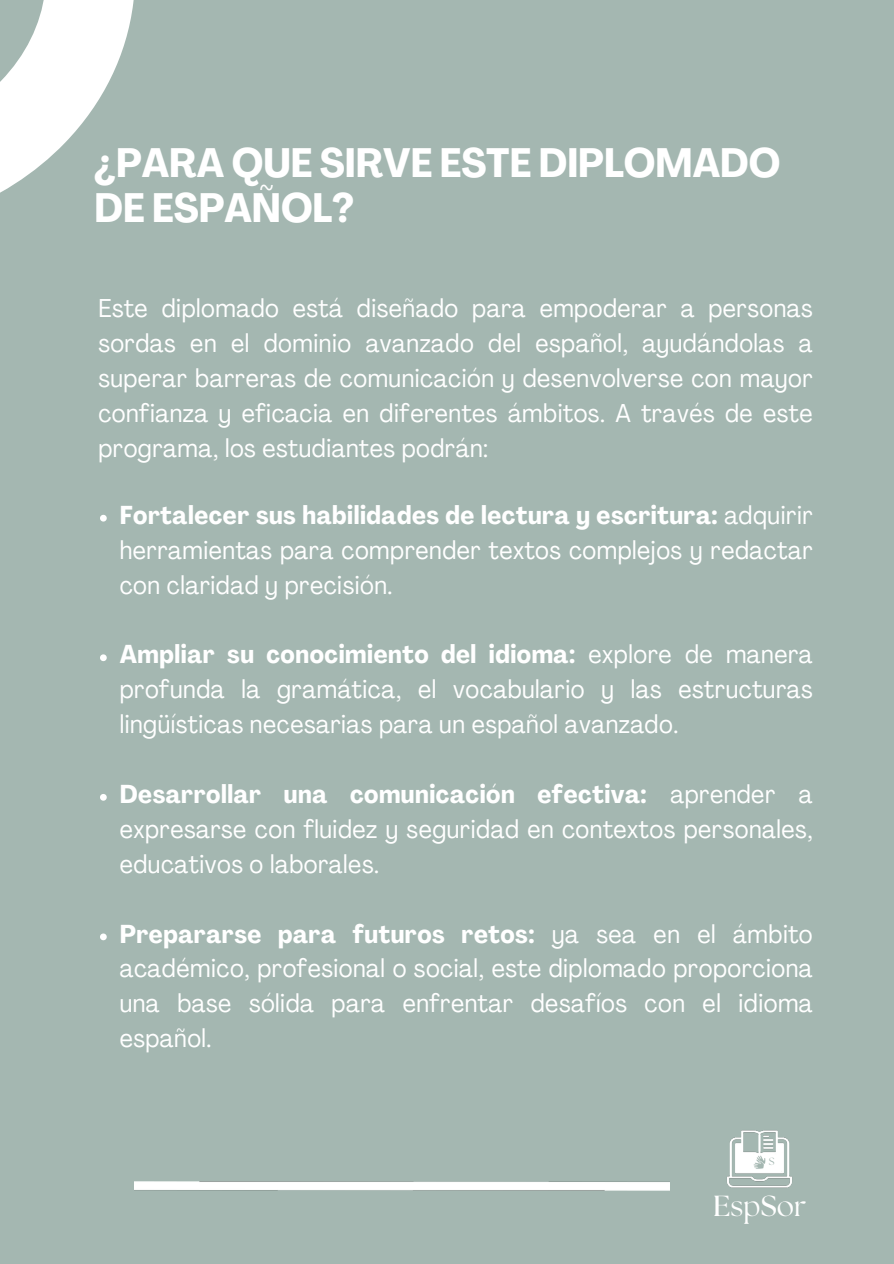
<style>
.page{position:relative;width:894px;height:1264px;background:#fff}
.page>*{position:absolute;margin:0;border:0;box-sizing:border-box;transform-origin:0 0}
.t1{font:700 condensed 40.5px/45px "Agrandir";color:#fff}
.t2{font:28.95px "The Seasons";color:#fff}
.t3{font:condensed 25.5px/34.8px "Agrandir";letter-spacing:.02em;color:#fff;text-align:justify}
.t4{font:10.5px "The Seasons";color:#a4b7b1}
.s1{font-weight:700}
</style>
<div class="page">
<div style="left:0;top:0;width:893px;height:1263px;background:#a4b7b1"></div>
<img style="left:135px;top:1181px;width:534px;height:9px">
<svg style="left:0;top:0;width:134px;height:193px"></svg>
<img style="left:727px;top:1130px;width:65px;height:58px">
<svg style="left:100px;top:515px;width:7px;height:6px"></svg>
<svg style="left:100px;top:654px;width:7px;height:7px"></svg>
<svg style="left:100px;top:794px;width:7px;height:6px"></svg>
<svg style="left:100px;top:933px;width:7px;height:7px"></svg>
<h1 class="t1" style="left:95px;top:145px;width:687px">¿PARA QUE SIRVE ESTE DIPLOMADO<br>DE ESPAÑOL?</h1>
<p class="t3" style="left:98px;top:293px;width:715px">Este diplomado está diseñado para empoderar a personas sordas en el dominio avanzado del español, ayudándolas a superar barreras de comunicación y desenvolverse con mayor confianza y eficacia en diferentes ámbitos. A través de este programa, los estudiantes podrán:</p>
<p class="t3" style="left:120px;top:500px;width:694px"><span class="s1">Fortalecer sus habilidades de lectura y escritura:</span> adquirir herramientas para comprender textos complejos y redactar con claridad y precisión.</p>
<p class="t3" style="left:120px;top:639px;width:694px"><span class="s1">Ampliar su conocimiento del idioma:</span> explore de manera profunda la gramática, el vocabulario y las estructuras lingüísticas necesarias para un español avanzado.</p>
<p class="t3" style="left:120px;top:779px;width:694px"><span class="s1">Desarrollar una comunicación efectiva:</span> aprender a expresarse con fluidez y seguridad en contextos personales, educativos o laborales.</p>
<p class="t3" style="left:120px;top:918px;width:694px"><span class="s1">Prepararse para futuros retos:</span> ya sea en el ámbito académico, profesional o social, este diplomado proporciona una base sólida para enfrentar desafíos con el idioma español.</p>
<p class="t4" style="left:768px;top:1156px;width:7px">S</p>
<p class="t2" style="left:713px;top:1192px;width:95px"><span class="s1">E</span>sp<span class="s1">S</span>or</p>
</div>
